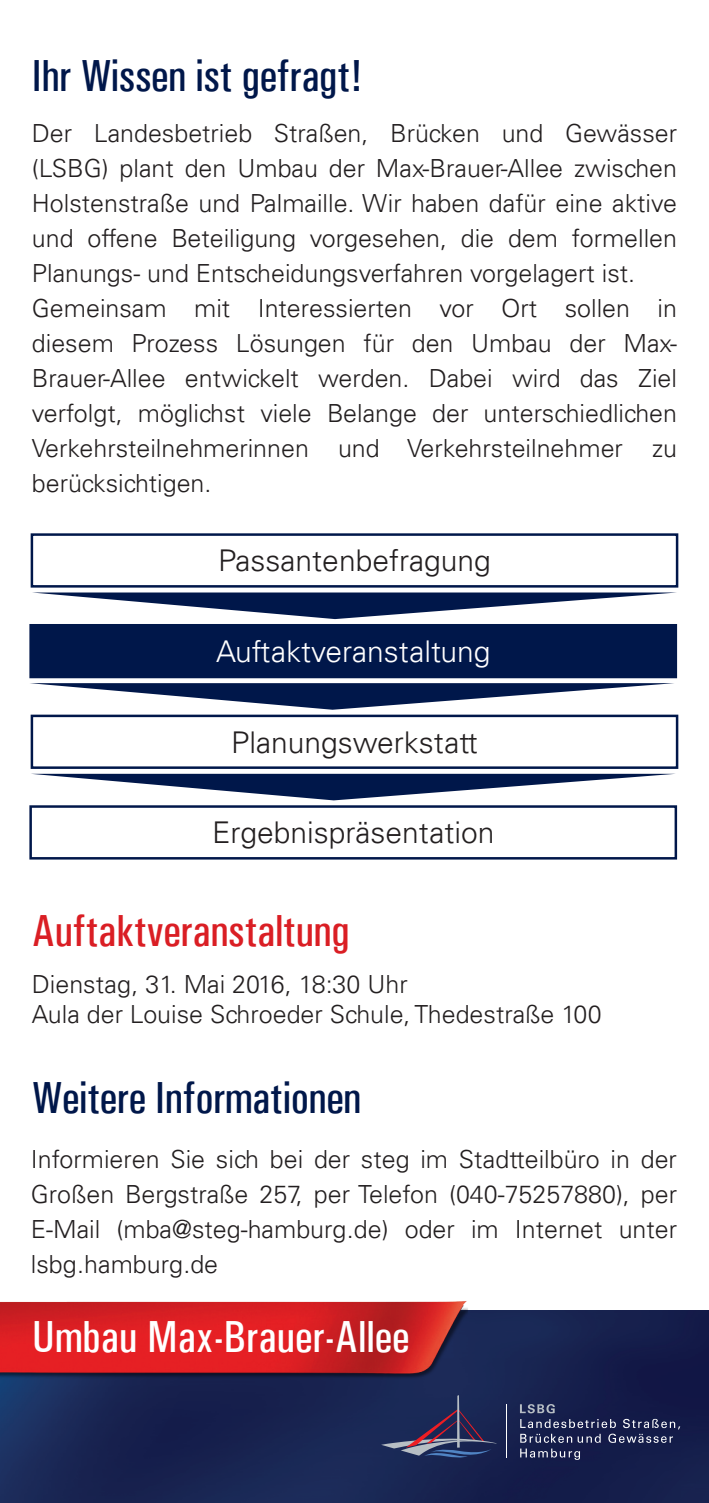
<style>
.page{position:relative;width:709px;height:1503px;background:#fff}
.page>*{position:absolute;margin:0;border:0;box-sizing:border-box;transform-origin:0 0}
.t1{font:500 condensed 45px "Univers";letter-spacing:-.01em;color:#00174a}
.t2{font:500 condensed 45px "Univers";color:#fff}
.t3{font:500 condensed 45px "Univers";letter-spacing:-.01em;color:#da1e24}
.t4{font:300 30px "Univers LT";color:#231f20}
.t5{font:300 30px "Univers LT";color:#fff}
.t6{font:300 25px/35px "Univers LT";color:#231f20}
</style>
<div class="page">
<img style="left:0;top:1310px;width:709px;height:192px">
<img style="left:0;top:1301px;width:468px;height:81px">
<svg style="left:381px;top:1395px;width:116px;height:65px;background:#2f355e"></svg>
<hr style="left:506px;top:1404px;width:1px;height:53px;background:#fff">
<svg style="left:520px;top:1403px;width:160px;height:39px;background:#30365e"></svg>
<svg style="left:520px;top:1448px;width:60px;height:11px"></svg>
<div style="left:31px;top:533px;width:647px;height:54px;border:2px solid #00174a"></div>
<div style="left:31px;top:625px;width:645px;height:52px;background:#00174a"></div>
<div style="left:29px;top:624px;width:648px;height:54px;border:2px solid #00174a"></div>
<div style="left:31px;top:714px;width:647px;height:55px;border:2px solid #00174a"></div>
<div style="left:29px;top:805px;width:648px;height:54px;border:2px solid #00174a"></div>
<svg style="left:32px;top:592px;width:645px;height:27px"></svg>
<svg style="left:30px;top:683px;width:644px;height:26px"></svg>
<svg style="left:31px;top:773px;width:644px;height:27px"></svg>
<h1 class="t1" style="left:32px;top:50px;width:333px">Ihr Wissen ist gefragt!</h1>
<p class="t6" style="left:32px;top:115px;width:646px">Der Landesbetrieb Straßen, Brücken und Gewässer (LSBG) plant den Umbau der Max-Brauer-Allee zwischen Holstenstraße und Palmaille. Wir haben dafür eine aktive und offene Beteiligung vorgesehen, die dem formellen Planungs- und Entscheidungsverfahren vorgelagert ist.<br>Gemeinsam mit Interessierten vor Ort sollen in diesem Prozess Lösungen für den Umbau der Max-Brauer-Allee entwickelt werden. Dabei wird das Ziel verfolgt, möglichst viele Belange der unterschiedlichen Verkehrsteilnehmerinnen und Verkehrsteilnehmer zu berücksichtigen.</p>
<p class="t4" style="left:218px;top:542px;width:274px">Passantenbefragung</p>
<p class="t5" style="left:216px;top:633px;width:276px">Auftaktveranstaltung</p>
<p class="t4" style="left:231px;top:724px;width:248px">Planungswerkstatt</p>
<p class="t4" style="left:212px;top:814px;width:284px">Ergebnispräsentation</p>
<h1 class="t3" style="left:32px;top:904px;width:319px">Auftaktveranstaltung</h1>
<p class="t6" style="left:32px;top:969px;width:571px;line-height:30px">Dienstag, 31. Mai 2016, 18:30 Uhr<br>Aula der Louise Schroeder Schule, Thedestraße 100</p>
<h1 class="t1" style="left:32px;top:1071px;width:331px">Weitere Informationen</h1>
<p class="t6" style="left:31px;top:1142px;width:647px;text-align:justify">Informieren Sie sich bei der steg im Stadtteilbüro in der Großen Bergstraße 257, per Telefon (040-75257880), per E-Mail (mba@steg-hamburg.de) oder im Internet unter lsbg.hamburg.de</p>
<h1 class="t2" style="left:32px;top:1309px;width:379px">Umbau Max-Brauer-Allee</h1>
</div>
